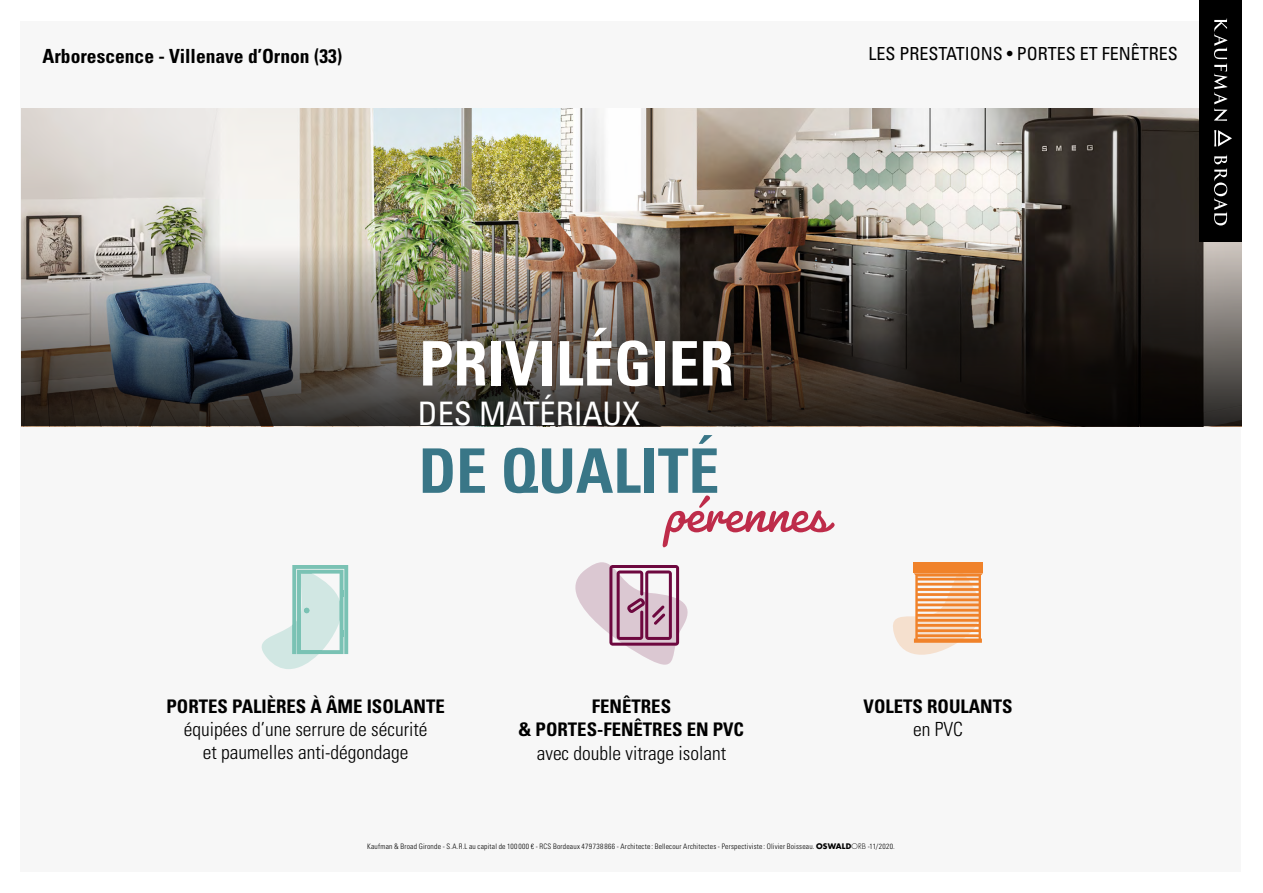
<style>
.page{position:relative;width:1263px;height:893px;background:#fff}
.page>*{position:absolute;margin:0;border:0;box-sizing:border-box;transform-origin:0 0}
.t1{font:63.9px "Pacifico";color:#be2c4a}
.t2{font:700 condensed 61.5px "Univers LT";color:#fff}
.t3{font:700 condensed 61.5px "Univers LT";color:#397687}
.t4{font:condensed 32.4px "Univers LT";color:#fff}
.t5{font:300 condensed 19.5px/23.4px "Univers LT";color:#000;text-align:center}
.t6{font:700 condensed 19.5px "Univers LT";color:#000}
.t7{font:700 condensed 18.75px/23.5px "Univers LT";color:#000;text-align:center}
.t8{font:condensed 18px "Univers LT";color:#000}
.t9{font:300 condensed 7.5px "Univers LT Std";letter-spacing:.03em;color:#000}
.s1{font-family:"Futura Std";font-weight:700;font-stretch:normal}
.s2{font-family:"Futura Std";font-stretch:normal}
</style>
<div class="page">
<div style="left:21px;top:21px;width:1220px;height:851px;background:#f7f7f7"></div>
<svg style="left:261px;top:565px;width:87px;height:104px"></svg>
<svg style="left:575px;top:562px;width:113px;height:103px"></svg>
<svg style="left:893px;top:572px;width:90px;height:83px"></svg>
<div style="left:913px;top:562px;width:70px;height:10px;background:#f0822a"></div>
<img style="left:21px;top:108px;width:1221px;height:317px">
<div style="left:1199px;top:0;width:43px;height:240px;background:#000"></div>
<svg style="left:1214px;top:18px;width:13px;height:103px"></svg>
<svg style="left:1214px;top:155px;width:13px;height:70px"></svg>
<svg style="left:1214px;top:130px;width:18px;height:17px"></svg>
<h3 class="t6" style="left:43px;top:44px;width:301px">Arborescence - Villenave d’Ornon (33)</h3>
<h3 class="t8" style="left:868px;top:42px;width:311px">LES PRESTATIONS • PORTES ET FENÊTRES</h3>
<h2 class="t2" style="left:419px;top:326px;width:316px">PRIVILÉGIER</h2>
<h3 class="t4" style="left:418px;top:392px;width:224px">DES MATÉRIAUX</h3>
<h2 class="t3" style="left:419px;top:433px;width:302px">DE QUALITÉ</h2>
<h1 class="t1" style="left:664px;top:473px;width:165px">pérennes</h1>
<h3 class="t7" style="left:167px;top:694px;width:280px">PORTES PALIÈRES À ÂME ISOLANTE</h3>
<h3 class="t5" style="left:184px;top:717px;width:245px">équipées d’une serrure de sécurité et paumelles anti-dégondage</h3>
<h3 class="t7" style="left:519px;top:694px;width:227px">FENÊTRES<br>&amp; PORTES-FENÊTRES EN PVC</h3>
<h3 class="t5" style="left:537px;top:741px;width:191px">avec double vitrage isolant</h3>
<h3 class="t7" style="left:864px;top:694px;width:150px">VOLETS ROULANTS</h3>
<h3 class="t5" style="left:913px;top:717px;width:51px">en PVC</h3>
<p class="t9" style="left:367px;top:842px;width:529px">Kaufman &amp; Broad Gironde - S.A.R.L au capital de 100000 € - RCS Bordeaux 479738866 - Architecte: Bellecour Architectes - Perspectiviste: Olivier Boisseau. <span class="s1">OSWALD</span><span class="s2">ORB</span> -11/2020.</p>
</div>
